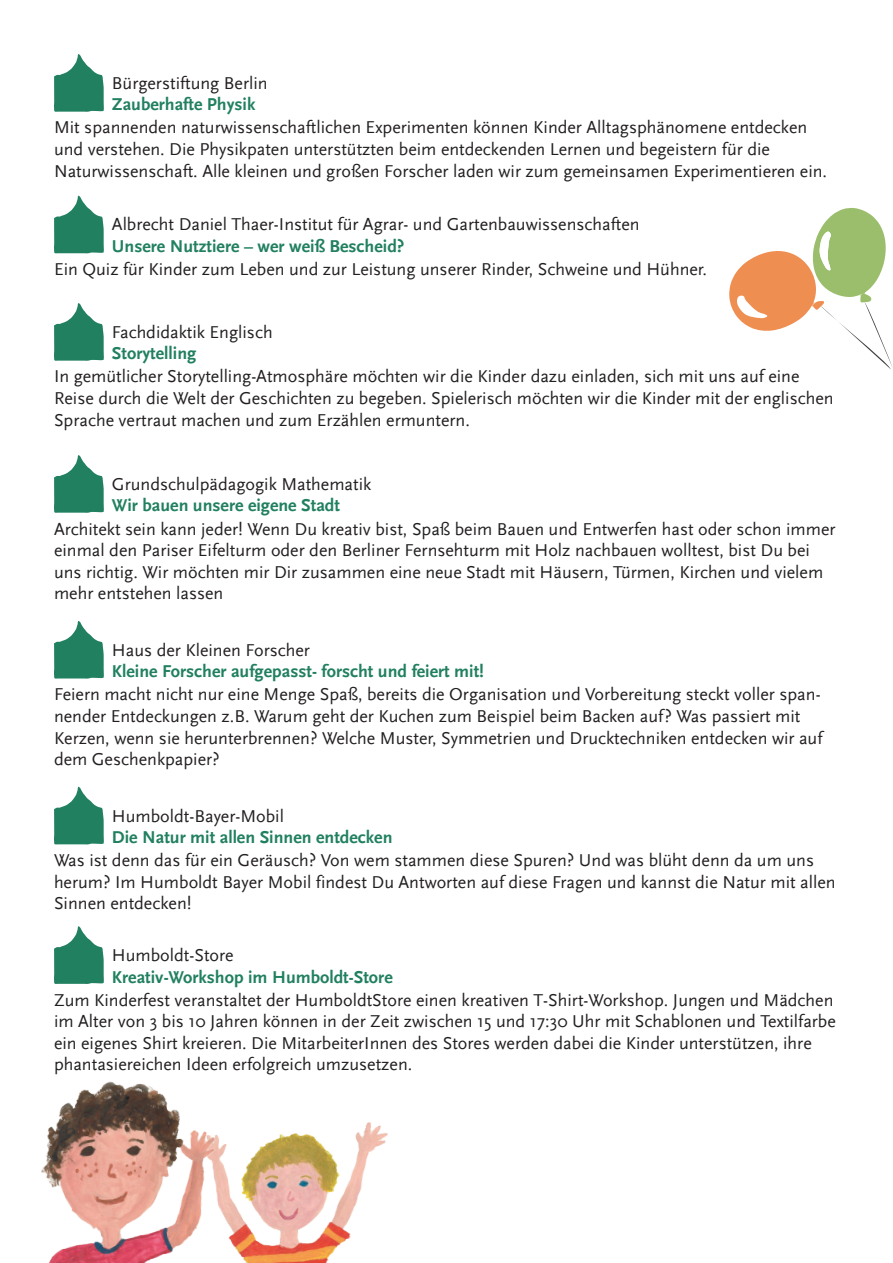
<style>
.page{position:relative;width:893px;height:1263px;background:#fff}
.page>*{position:absolute;margin:0;border:0;box-sizing:border-box;transform-origin:0 0}
.t1{font:18px/21.6px "HU Scala Sans";color:#231f20}
.t2{font:700 18px "HU Scala Sans LF";color:#218060}
.t3{font:18px "HU Scala Sans LF";color:#231f20}
</style>
<div class="page">
<img style="left:316px;top:1122px;width:72px;height:141px">
<svg style="left:54px;top:54px;width:50px;height:58px"></svg>
<svg style="left:54px;top:195px;width:50px;height:59px"></svg>
<svg style="left:54px;top:303px;width:50px;height:58px"></svg>
<svg style="left:54px;top:455px;width:50px;height:58px"></svg>
<svg style="left:54px;top:621px;width:50px;height:58px"></svg>
<svg style="left:54px;top:786px;width:50px;height:59px"></svg>
<svg style="left:54px;top:926px;width:50px;height:58px"></svg>
<img style="left:41px;top:1081px;width:275px;height:182px">
<svg style="left:729px;top:208px;width:164px;height:161px"></svg>
<p class="t3" style="left:112px;top:73px;width:157px">Bürgerstiftung Berlin</p>
<p class="t2" style="left:112px;top:94px;width:145px">Zauberhafte Physik</p>
<p class="t1" style="left:54px;top:117px;width:755px">Mit spannenden naturwissenschaftlichen Experimenten können Kinder Alltagsphänomene entdecken und verstehen. Die Physikpaten unterstützten beim entdeckenden Lernen und begeistern für die</p>
<p class="t1" style="left:54px;top:160px;width:775px">Naturwissenschaft. Alle kleinen und großen Forscher laden wir zum gemeinsamen Experimentieren ein.</p>
<p class="t3" style="left:112px;top:215px;width:529px">Albrecht Daniel Thaer-Institut für Agrar- und Gartenbauwissenschaften</p>
<p class="t2" style="left:112px;top:236px;width:294px">Unsere Nutztiere – wer weiß Bescheid?</p>
<p class="t1" style="left:54px;top:259px;width:655px">Ein Quiz für Kinder zum Leben und zur Leistung unserer Rinder, Schweine und Hühner.</p>
<p class="t3" style="left:112px;top:322px;width:162px">Fachdidaktik Englisch</p>
<p class="t2" style="left:112px;top:343px;width:86px">Storytelling</p>
<p class="t1" style="left:54px;top:366px;width:781px">In gemütlicher Storytelling-Atmosphäre möchten wir die Kinder dazu einladen, sich mit uns auf eine<br>Reise durch die Welt der Geschichten zu begeben. Spielerisch möchten wir die Kinder mit der englischen<br>Sprache vertraut machen und zum Erzählen ermuntern.</p>
<p class="t3" style="left:112px;top:474px;width:261px">Grundschulpädagogik Mathematik</p>
<p class="t2" style="left:112px;top:495px;width:230px">Wir bauen unsere eigene Stadt</p>
<p class="t1" style="left:54px;top:518px;width:783px">Architekt sein kann jeder! Wenn Du kreativ bist, Spaß beim Bauen und Entwerfen hast oder schon immer einmal den Pariser Eifelturm oder den Berliner Fernsehturm mit Holz nachbauen wolltest, bist Du bei uns richtig. Wir möchten mir Dir zusammen eine neue Stadt mit Häusern, Türmen, Kirchen und vielem mehr entstehen lassen</p>
<p class="t3" style="left:112px;top:640px;width:199px">Haus der Kleinen Forscher</p>
<p class="t2" style="left:112px;top:661px;width:374px">Kleine Forscher aufgepasst- forscht und feiert mit!</p>
<p class="t1" style="left:54px;top:684px;width:770px">Feiern macht nicht nur eine Menge Spaß, bereits die Organisation und Vorbereitung steckt voller span&shy;nender Entdeckungen z.B. Warum geht der Kuchen zum Beispiel beim Backen auf? Was passiert mit Kerzen, wenn sie herunterbrennen? Welche Muster, Symmetrien und Drucktechniken entdecken wir auf dem Geschenkpapier?</p>
<p class="t3" style="left:112px;top:806px;width:174px">Humboldt-Bayer-Mobil</p>
<p class="t2" style="left:112px;top:827px;width:282px">Die Natur mit allen Sinnen entdecken</p>
<p class="t1" style="left:54px;top:850px;width:783px">Was ist denn das für ein Geräusch? Von wem stammen diese Spuren? Und was blüht denn da um uns herum? Im Humboldt Bayer Mobil findest Du Antworten auf diese Fragen und kannst die Natur mit allen<br>Sinnen entdecken!</p>
<p class="t3" style="left:112px;top:945px;width:123px">Humboldt-Store</p>
<p class="t2" style="left:112px;top:967px;width:282px">Kreativ-Workshop im Humboldt-Store</p>
<p class="t1" style="left:54px;top:989px;width:783px">Zum Kinderfest veranstaltet der HumboldtStore einen kreativen T-Shirt-Workshop. Jungen und Mädchen im Alter von 3 bis 10 Jahren können in der Zeit zwischen 15 und 17:30 Uhr mit Schablonen und Textilfarbe ein eigenes Shirt kreieren. Die MitarbeiterInnen des Stores werden dabei die Kinder unterstützen, ihre phantasiereichen Ideen erfolgreich umzusetzen.</p>
</div>
